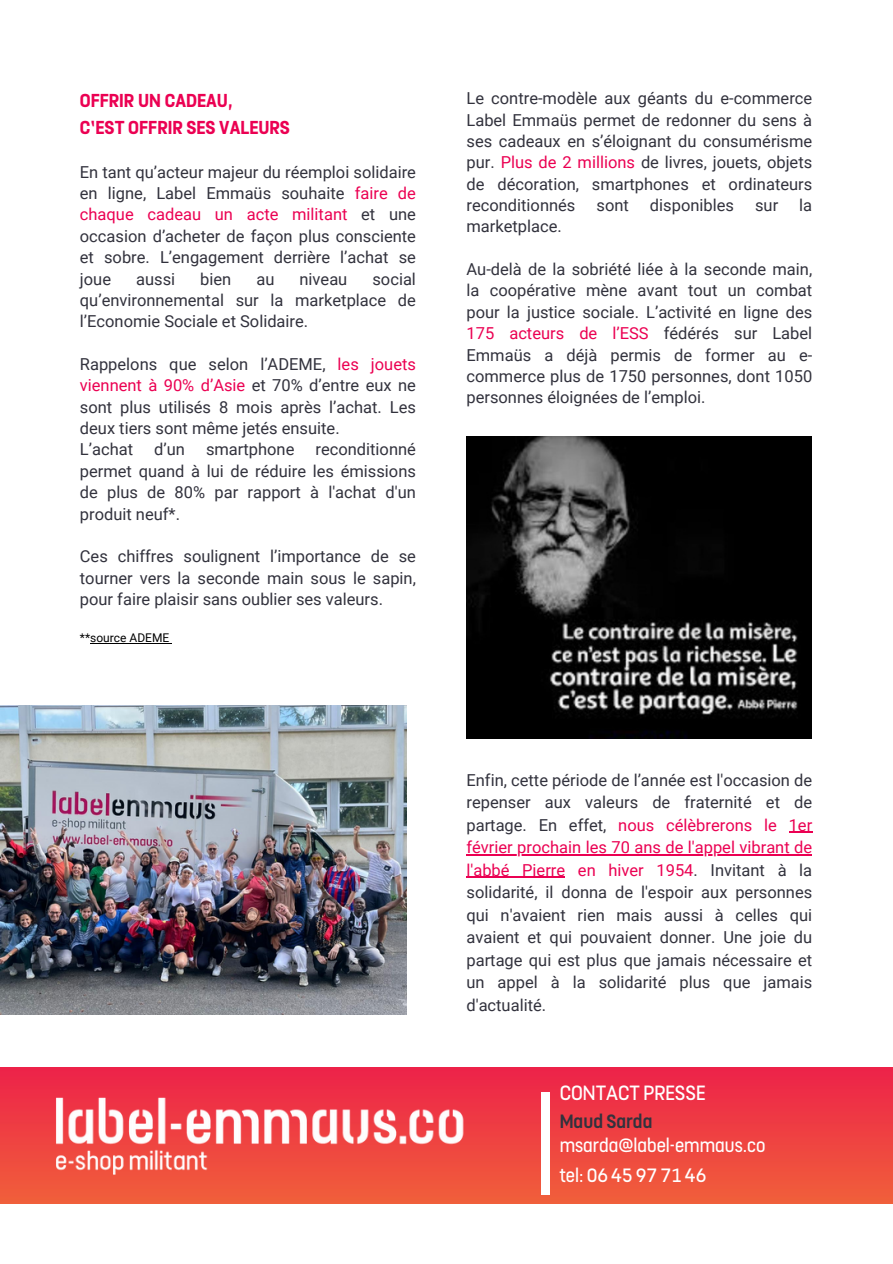
<style>
.page{position:relative;width:893px;height:1264px;background:#fff}
.page>*{position:absolute;margin:0;border:0;box-sizing:border-box;transform-origin:0 0}
.t1{font:23.1px "FS Dillon";color:#fff}
.t2{font:21.6px "FS Dillon";color:#fff}
.t3{font:500 21.6px "FS Dillon";color:#32323d}
.t4{font:700 21px "FS Dillon";color:#eb0052}
.t5{font:16.5px/21.3px "Roboto";color:#32323d;text-align:justify}
.t6{font:12px "Roboto";color:#000}
.s1{color:#eb0052}
</style>
<div class="page">
<img style="left:0;top:1067px;width:892px;height:136px">
<div style="left:541px;top:1092px;width:9px;height:102px;background:#fff"></div>
<img style="left:33px;top:1067px;width:459px;height:137px">
<img style="left:466px;top:437px;width:345px;height:301px">
<img style="left:0;top:705px;width:406px;height:309px">
<svg style="left:248px;top:911px;width:9px;height:9px"></svg>
<hr style="left:90px;top:643px;width:79px;height:1px;background:#000">
<svg style="left:789px;top:831px;width:23px;height:1px"></svg>
<hr style="left:466px;top:854px;width:346px;height:1px;background:#eb0052">
<hr style="left:466px;top:876px;width:99px;height:1px;background:#eb0052">
<p class="t4" style="left:80px;top:91px;width:154px">OFFRIR UN CADEAU,</p>
<p class="t4" style="left:80px;top:118px;width:211px">C’EST OFFRIR SES VALEURS</p>
<p class="t5" style="left:80px;top:161px;width:337px">En tant qu’acteur majeur du réemploi solidaire en ligne, Label Emmaüs souhaite <span class="s1">faire de chaque cadeau un acte militant</span> et une occasion d’acheter de façon plus consciente et sobre. L’engagement derrière l’achat se joue</p>
<p class="t5" style="left:80px;top:268px;width:337px;text-indent:292px">social qu’environnemental sur la marketplace de l’Economie Sociale et Solidaire.</p>
<p class="t5" style="left:80px;top:354px;width:337px">Rappelons que selon l’ADEME, <span class="s1">les jouets viennent à 90% d’Asie</span> et 70% d’entre eux ne sont plus utilisés 8 mois après l’achat. Les deux tiers sont même jetés ensuite.</p>
<p class="t5" style="left:80px;top:439px;width:55px">L’achat</p>
<p class="t5" style="left:154px;top:439px;width:32px">d’un</p>
<p class="t5" style="left:206px;top:439px;width:90px">smartphone</p>
<p class="t5" style="left:136px;top:268px;width:41px">aussi</p>
<p class="t5" style="left:200px;top:268px;width:33px">bien</p>
<p class="t5" style="left:256px;top:268px;width:20px">au</p>
<p class="t5" style="left:299px;top:268px;width:49px">niveau</p>
<p class="t5" style="left:80px;top:439px;width:337px;text-indent:235px">reconditionné permet quand à lui de réduire les émissions de plus de 80% par rapport à l'achat d'un produit neuf*.</p>
<p class="t5" style="left:80px;top:546px;width:337px">Ces chiffres soulignent l’importance de se tourner vers la seconde main sous le sapin, pour faire plaisir sans oublier ses valeurs.</p>
<p class="t6" style="left:80px;top:631px;width:91px">**source ADEME</p>
<p class="t5" style="left:466px;top:88px;width:347px">Le contre-modèle aux géants du e-commerce Label Emmaüs permet de redonner du sens à ses cadeaux en s’éloignant du consumérisme pur. <span class="s1">Plus de 2 millions</span> de livres, jouets, objets de décoration, smartphones et ordinateurs reconditionnés</p>
<p class="t5" style="left:596px;top:195px;width:34px">sont</p>
<p class="t5" style="left:650px;top:195px;width:85px">disponibles</p>
<p class="t5" style="left:755px;top:195px;width:25px">sur</p>
<p class="t5" style="left:799px;top:195px;width:14px">la</p>
<p class="t5" style="left:466px;top:216px;width:97px">marketplace.</p>
<p class="t5" style="left:466px;top:259px;width:347px">Au-delà de la sobriété liée à la seconde main, la coopérative mène avant tout un combat pour la justice sociale. L’activité en ligne des <span class="s1">175 acteurs de l’ESS</span> fédérés sur Label Emmaüs a déjà permis de former au e&shy;commerce plus de 1750 personnes, dont 1050 personnes éloignées de l’emploi.</p>
<p class="t5" style="left:466px;top:768px;width:347px;line-height:22.5px">Enfin, cette période de l’année est l'occasion de repenser aux valeurs de fraternité et de partage. En effet, <span class="s1">nous célèbrerons le 1er février prochain les 70 ans de l'appel vibrant de l'abbé Pierre en hiver 1954</span>. Invitant à la solidarité, il donna de l'espoir aux personnes qui n'avaient rien mais aussi à celles qui avaient et qui pouvaient donner. Une joie du partage qui est plus que jamais nécessaire et un appel à la solidarité plus que jamais d'actualité.</p>
<p class="t1" style="left:559px;top:1082px;width:147px">CONTACT PRESSE</p>
<p class="t2" style="left:559px;top:1135px;width:207px">msarda@label-emmaus.co</p>
<p class="t3" style="left:559px;top:1110px;width:94px">Maud Sarda</p>
<p class="t2" style="left:559px;top:1164px;width:148px">tel: 06 45 97 71 46</p>
</div>
